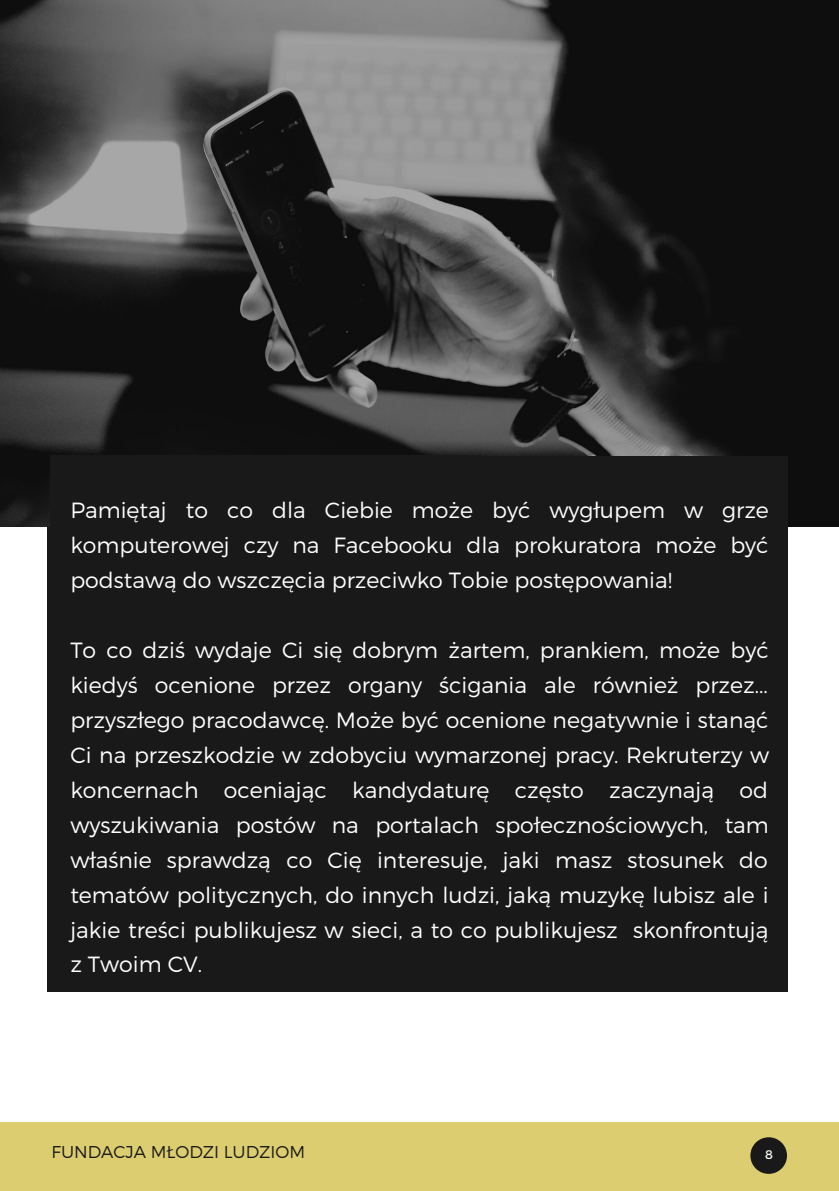
<style>
.page{position:relative;width:839px;height:1191px;background:#fff}
.page>*{position:absolute;margin:0;border:0;box-sizing:border-box;transform-origin:0 0}
.t1{font:300 22px/35px "Montserrat";color:#fff;text-align:justify}
.t2{font:300 17px "Montserrat";color:#191919}
.t3{font:12.4px "Montserrat";color:#fff}
</style>
<div class="page">
<div style="left:0;top:1123px;width:838px;height:68px;background:#dcce70"></div>
<svg style="left:750px;top:1137px;width:37px;height:37px"></svg>
<img style="left:0;top:0;width:838px;height:526px">
<div style="left:460px;top:457px;width:327px;height:535px;background:#191919"></div>
<div style="left:51px;top:455px;width:328px;height:537px;background:#191919"></div>
<div style="left:152px;top:455px;width:328px;height:537px;background:#191919"></div>
<p class="t1" style="left:70px;top:492px;width:700px">Pamiętaj to co dla Ciebie może być wygłupem w grze komputerowej czy na Facebooku dla prokuratora może być podstawą do wszczęcia przeciwko Tobie postępowania!</p>
<p class="t1" style="left:70px;top:632px;width:700px">To co dziś wydaje Ci się dobrym żartem, prankiem, może być kiedyś ocenione przez organy ścigania ale również przez... przyszłego pracodawcę. Może być ocenione negatywnie i stanąć Ci na przeszkodzie w zdobyciu wymarzonej pracy. Rekruterzy w koncernach oceniając kandydaturę często zaczynają od wyszukiwania postów na portalach społecznościowych, tam właśnie sprawdzą co Cię interesuje, jaki masz stosunek do tematów politycznych, do innych ludzi, jaką muzykę lubisz ale i jakie treści publikujesz w sieci, a to co publikujesz skonfrontują z Twoim CV.</p>
<p class="t2" style="left:51px;top:1141px;width:255px">FUNDACJA MŁODZI LUDZIOM</p>
<p class="t3" style="left:765px;top:1146px;width:9px">8</p>
</div>
